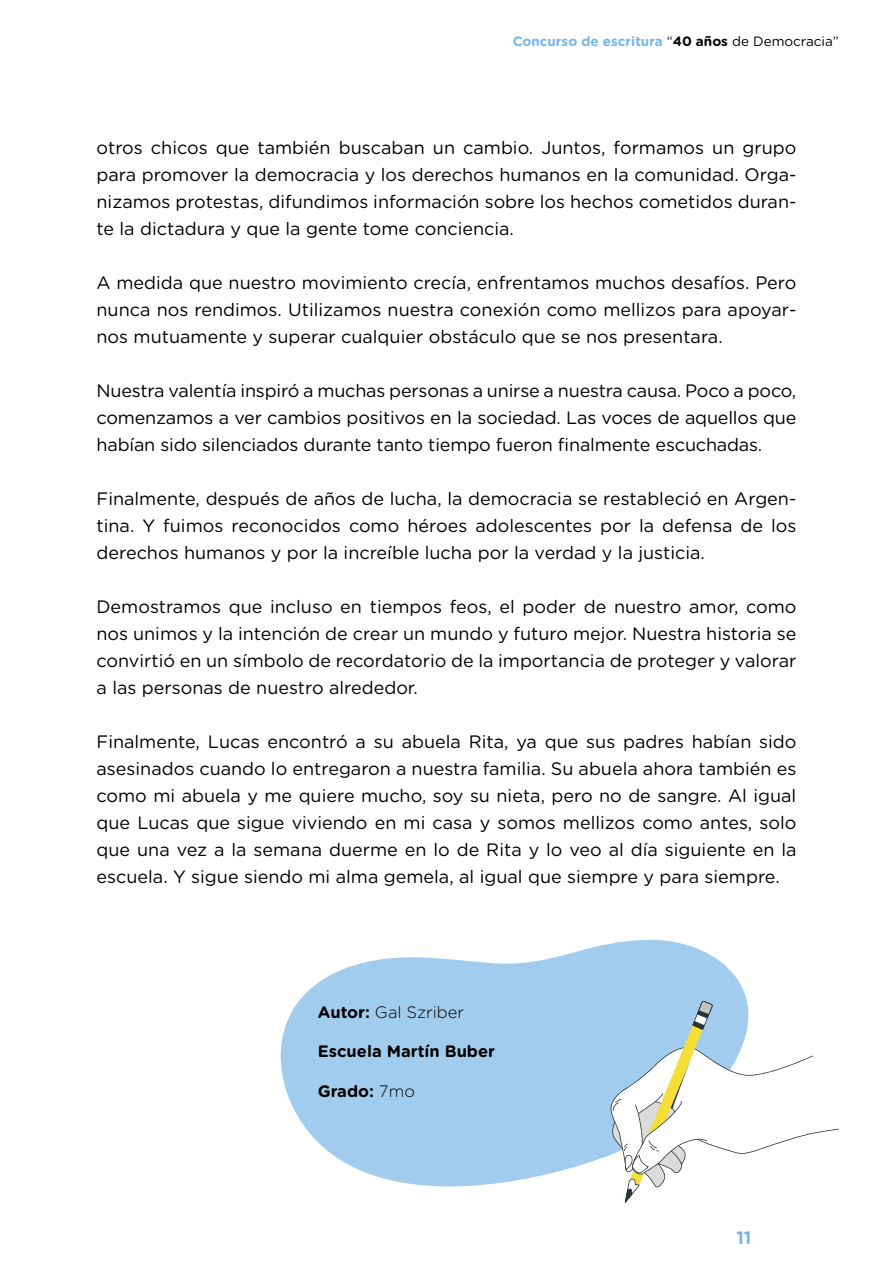
<style>
.page{position:relative;width:893px;height:1263px;background:#fff}
.page>*{position:absolute;margin:0;border:0;box-sizing:border-box;transform-origin:0 0}
.t1{font:18px/27px "Gotham Rounded";color:#000;text-align:justify}
.t2{font:700 18px "Gotham Rounded";color:#77b5e7}
.t3{font:700 16.5px "Gotham Rounded";color:#000}
.t4{font:300 16.5px "Gotham Rounded";color:#000}
.t5{font:700 13.5px "Gotham Rounded";color:#77b5e7}
.s1{font-weight:400;color:#000}
.s2{color:#000}
.s3{font-weight:700}
.s4{font-weight:300}
</style>
<div class="page">
<svg style="left:280px;top:940px;width:467px;height:246px;fill:#a1cced"></svg>
<svg style="left:609px;top:1001px;width:230px;height:202px"></svg>
<p class="t5" style="left:513px;top:32px;width:328px">Concurso de escritura <span class="s1">“</span><span class="s2">40 años</span> <span class="s1">de Democracia”</span></p>
<p class="t1" style="left:97px;top:133px;width:701px">otros chicos que también buscaban un cambio. Juntos, formamos un grupo para promover la democracia y los derechos humanos en la comunidad. Orga&shy;nizamos protestas, difundimos información sobre los hechos cometidos duran&shy;te la dictadura y que la gente tome conciencia.</p>
<p class="t1" style="left:97px;top:268px;width:701px">A medida que nuestro movimiento crecía, enfrentamos muchos desafíos. Pero nunca nos rendimos. Utilizamos nuestra conexión como mellizos para apoyar&shy;nos mutuamente y superar cualquier obstáculo que se nos presentara.</p>
<p class="t1" style="left:97px;top:376px;width:701px">Nuestra valentía inspiró a muchas personas a unirse a nuestra causa. Poco a poco, comenzamos a ver cambios positivos en la sociedad. Las voces de aquellos que habían sido silenciados durante tanto tiempo fueron finalmente escuchadas.</p>
<p class="t1" style="left:97px;top:484px;width:701px">Finalmente, después de años de lucha, la democracia se restableció en Argen&shy;tina. Y fuimos reconocidos como héroes adolescentes por la defensa de los derechos humanos y por la increíble lucha por la verdad y la justicia.</p>
<p class="t1" style="left:97px;top:592px;width:701px">Demostramos que incluso en tiempos feos, el poder de nuestro amor, como nos unimos y la intención de crear un mundo y futuro mejor. Nuestra historia se convirtió en un símbolo de recordatorio de la importancia de proteger y valorar a las personas de nuestro alrededor.</p>
<p class="t1" style="left:97px;top:727px;width:701px">Finalmente, Lucas encontró a su abuela Rita, ya que sus padres habían sido asesinados cuando lo entregaron a nuestra familia. Su abuela ahora también es como mi abuela y me quiere mucho, soy su nieta, pero no de sangre. Al igual que Lucas que sigue viviendo en mi casa y somos mellizos como antes, solo que una vez a la semana duerme en lo de Rita y lo veo al día siguiente en la escuela. Y sigue siendo mi alma gemela, al igual que siempre y para siempre.</p>
<p class="t4" style="left:318px;top:1001px;width:148px"><span class="s3">Autor:</span> Gal Szriber</p>
<p class="t3" style="left:318px;top:1039px;width:179px">Escuela Martín Buber</p>
<p class="t3" style="left:318px;top:1079px;width:99px">Grado: <span class="s4">7mo</span></p>
<p class="t2" style="left:736px;top:1224px;width:17px">11</p>
</div>
